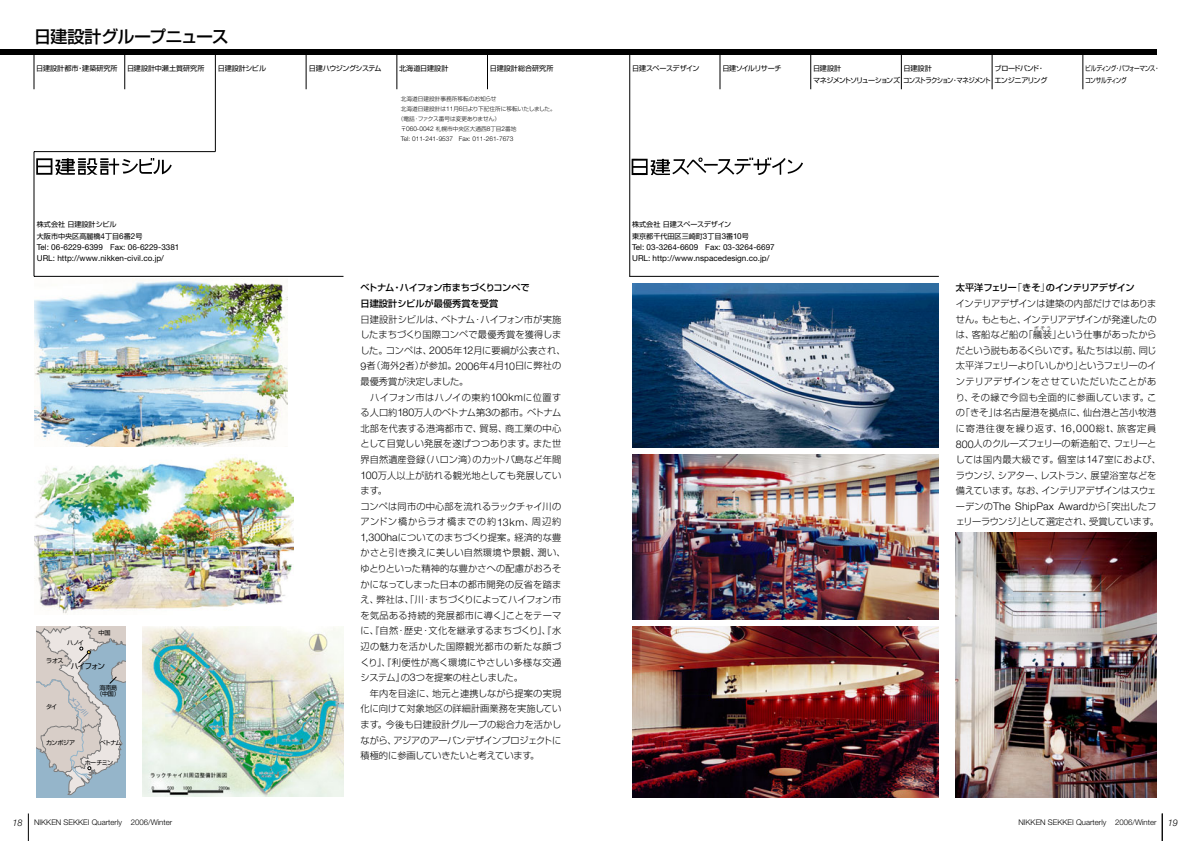
<style>
.page{position:relative;width:1190px;height:841px;background:#fff}
.page>*{position:absolute;margin:0;border:0;box-sizing:border-box;transform-origin:0 0}
.t1{font:500 17px "Shin Go";letter-spacing:-.03em;color:#000}
.t2{font:300 10.6px "Helvetica Neue";letter-spacing:.015em;color:#000}
.t3{font:300 9.2px/15.6px "Shin Go";letter-spacing:.005em;color:#000}
.t4{font:500 9.2px/15.6px "Shin Go";color:#000}
.t5{font:300 9.2px "Shin Go";letter-spacing:-.015em;color:#000}
.t6{font:8.1px/11.3px "Helvetica Neue";color:#000}
.t7{font:300 7.8px "Helvetica Neue";color:#000}
.t8{font:7.6px "Shin Go";letter-spacing:-.135em;color:#000}
.t9{font:7.1px/11.3px "Shin Go";color:#000}
.t10{font:7.1px/11.3px "Shin Go";letter-spacing:-.11em;color:#000}
.t11{font:7.1px/11.3px "Shin Go";letter-spacing:-.065em;color:#000;scale:.8 1}
.t12{font:7.1px/11.3px "Shin Go";letter-spacing:-.055em;color:#000}
.t13{font:7.1px "Shin Go";letter-spacing:-.025em;color:#000}
.t14{font:7.1px "Shin Go";letter-spacing:-.065em;color:#000}
.t15{font:7.1px "Shin Go";letter-spacing:-.07em;color:#000}
.t16{font:7.1px "Shin Go";letter-spacing:-.08em;color:#000}
.t17{font:300 6.5px "Helvetica Neue";color:#000}
.t18{font:6.1px/6.7px "Shin Go";letter-spacing:-.065em;color:#000;text-align:center}
.t19{font:6.1px "Shin Go";color:#6b92b6}
.t20{font:300 5.7px "Shin Go";color:#000}
.t21{font:300 4.6px "Shin Go";color:#000}
.s1{font-family:"Helvetica Neue";font-size:8.1px}
.s2{font-family:"Helvetica Neue";font-size:6.5px}
.s3{font-family:"Helvetica Neue";font-size:10.6px}
.s4{font-weight:500}
.s5{font-family:"Shin Go";font-size:9.2px}
.s6{font-style:italic;font-size:9.2px}
</style>
<div class="page">
<svg style="left:28px;top:814px;width:1px;height:27px"></svg>
<svg style="left:1162px;top:814px;width:1px;height:27px"></svg>
<hr style="left:34px;top:151px;width:181px;height:1px;background:#000">
<hr style="left:34px;top:276px;width:310px;height:1px;background:#000">
<hr style="left:34px;top:152px;width:1px;height:124px;background:#000">
<hr style="left:629px;top:276px;width:310px;height:1px;background:#000">
<img style="left:37px;top:159px;width:134px;height:16px">
<img style="left:632px;top:157px;width:171px;height:18px">
<img style="left:632px;top:283px;width:307px;height:165px">
<img style="left:34px;top:279px;width:254px;height:167px">
<img style="left:34px;top:457px;width:259px;height:157px">
<svg style="left:37px;top:626px;width:89px;height:169px;background:#c0c4c8"></svg>
<img style="left:143px;top:626px;width:201px;height:171px">
<img style="left:632px;top:455px;width:307px;height:164px">
<img style="left:632px;top:626px;width:307px;height:172px">
<img style="left:956px;top:533px;width:201px;height:265px">
<div style="left:0;top:50px;width:1157px;height:5px;background:#000"></div>
<hr style="left:1083px;top:50px;width:1px;height:39px;background:#000">
<hr style="left:992px;top:50px;width:1px;height:39px;background:#000">
<hr style="left:306px;top:50px;width:1px;height:39px;background:#000">
<hr style="left:215px;top:50px;width:1px;height:102px;background:#000">
<hr style="left:487px;top:50px;width:1px;height:39px;background:#000">
<hr style="left:34px;top:50px;width:1px;height:39px;background:#000">
<hr style="left:125px;top:50px;width:1px;height:39px;background:#000">
<hr style="left:811px;top:50px;width:1px;height:39px;background:#000">
<hr style="left:720px;top:51px;width:1px;height:38px;background:#000">
<hr style="left:901px;top:50px;width:1px;height:39px;background:#000">
<hr style="left:397px;top:50px;width:1px;height:39px;background:#000">
<hr style="left:630px;top:50px;width:1px;height:226px;background:#000">
<h1 class="t1" style="left:34px;top:30px;width:196px">日建設計グループニュース</h1>
<p class="t9" style="left:127px;top:64px;width:79px">日建設計中瀬土質研究所</p>
<p class="t13" style="left:218px;top:66px;width:50px">日建設計シビル</p>
<p class="t14" style="left:309px;top:66px;width:74px">日建ハウジングシステム</p>
<p class="t9" style="left:399px;top:64px;width:51px">北海道日建設計</p>
<p class="t9" style="left:490px;top:64px;width:65px">日建設計総合研究所</p>
<p class="t16" style="left:722px;top:66px;width:61px">日建ソイルリサーチ</p>
<p class="t10" style="left:813px;top:64px;width:179px">日建設計<br>マネジメントソリューションズコンストラクション・マネジメント</p>
<p class="t12" style="left:994px;top:64px;width:54px">ブロードバンド・エンジニアリング</p>
<p class="t11" style="left:1085px;top:64px;width:95px">ビルディング・パフォーマンス・コンサルティング</p>
<p class="t15" style="left:632px;top:66px;width:69px">日建スペースデザイン</p>
<p class="t9" style="left:36px;top:64px;width:83px">日建設計都市・建築研究所</p>
<p class="t13" style="left:904px;top:66px;width:30px">日建設計</p>
<p class="t9" style="left:37px;top:220px;width:107px">株式会社日建設計シビル<br>大阪市中央区高麗橋<span class="s1">4</span>丁目<span class="s1">6</span>番<span class="s1">2</span>号</p>
<p class="t6" style="left:37px;top:242px;width:144px">Tel: 06-6229-6399 Fax: 06-6229-3381<br>URL: http://www.nikken-civil.co.jp/</p>
<p class="t18" style="left:98px;top:630px;width:14px">中国</p>
<p class="t18" style="left:67px;top:640px;width:18px">ハノイ</p>
<p class="t8" style="left:71px;top:664px;width:36px">ハイフォン</p>
<p class="t18" style="left:46px;top:658px;width:19px">ラオス</p>
<p class="t19" style="left:73px;top:696px;width:25px;rotate:49deg">メコン川</p>
<p class="t18" style="left:46px;top:704px;width:13px">タイ</p>
<p class="t18" style="left:46px;top:740px;width:31px">カンボジア</p>
<p class="t18" style="left:96px;top:685px;width:25px">海南島（中国）</p>
<p class="t18" style="left:100px;top:740px;width:23px">ベトナム</p>
<p class="t18" style="left:85px;top:760px;width:30px">ホーチミン</p>
<p class="t20" style="left:401px;top:97px;width:103px">北海道日建設計事務所移転のお知らせ　</p>
<p class="t20" style="left:401px;top:107px;width:157px">北海道日建設計は<span class="s2">11</span>月<span class="s2">6</span>日より下記住所に移転いたしました。</p>
<p class="t20" style="left:398px;top:117px;width:104px">（電話・ファクス番号は変更ありません）</p>
<p class="t20" style="left:401px;top:127px;width:117px">〒<span class="s2">060-0042</span> 札幌市中央区大通西<span class="s2">8</span>丁目<span class="s2">2</span>番地</p>
<p class="t17" style="left:401px;top:136px;width:114px">Tel: 011-241-9537 Fax: 011-261-7673</p>
<p class="t4" style="left:361px;top:281px;width:171px">ベトナム・ハイフォン市まちづくりコンペで日建設計シビルが最優秀賞を受賞</p>
<p class="t3" style="left:361px;top:313px;width:207px">日建設計シビルは、ベトナム・ハイフォン市が実施したまちづくり国際コンペで最優秀賞を獲得しました。コンペは、<span class="s3">2005</span>年<span class="s3">12</span>月に要綱が公表され、<br><span class="s3">9</span>者（海外<span class="s3">2</span>者）が参加。<span class="s3">2006</span>年<span class="s3">4</span>月<span class="s3">10</span>日に弊社の最優秀賞が決定しました。</p>
<p class="t3" style="left:361px;top:391px;width:207px;text-indent:10px">ハイフォン市はハノイの東約<span class="s3">100km</span>に位置する人口約<span class="s3">180</span>万人のベトナム第<span class="s3">3</span>の都市。ベトナム北部を代表する港湾都市で、貿易、商工業の中心として目覚しい発展を遂げつつあります。また世界自然遺産登録（ハロン湾）のカットバ島など年間<br><span class="s3">100</span>万人以上が訪れる観光地としても発展しています。<br>コンペは同市の中心部を流れるラックチャイ川のアンドン橋からラオ橋までの約<span class="s3">13km</span>、周辺約<br><span class="s3">1,300ha</span>についてのまちづくり提案。経済的な豊かさと引き換えに美しい自然環境や景観、潤い、ゆとりといった精神的な豊かさへの配慮がおろそかになってしまった日本の都市開発の反省を踏まえ、弊社は、「川・まちづくりによってハイフォン市を気品ある持続的発展都市に導く」ことをテーマに、『自然・歴史・文化を継承するまちづくり』、『水辺の魅力を活かした国際観光都市の新たな顔づくり』、『利便性が高く環境にやさしい多様な交通システム』の<span class="s3">3</span>つを提案の柱としました。</p>
<p class="t3" style="left:361px;top:687px;width:202px;text-align:justify;text-indent:9px">年内を目途に、地元と連携しながら提案の実現化に向けて対象地区の詳細計画業務を実施しています。今後も日建設計グループの総合力を活かしながら、アジアのアーバンデザインプロジェクトに積極的に参画していきたいと考えています。</p>
<p class="t9" style="left:632px;top:220px;width:118px">株式会社日建スペースデザイン<br>東京都千代田区三崎町<span class="s1">3</span>丁目<span class="s1">3</span>番<span class="s1">10</span>号</p>
<p class="t6" style="left:632px;top:242px;width:144px">Tel: 03-3264-6609 Fax: 03-3264-6697<br>URL: http://www.nspacedesign.co.jp/</p>
<p class="t3" style="left:956px;top:281px;width:202px"><span class="s4">太平洋フェリー</span>「<span class="s4">きそ</span>」<span class="s4">のインテリアデザイン<br></span>インテリアデザインは建築の内部だけではありません。もともと、インテリアデザインが発達したのは、客船など船の「艤装」という仕事があったから</p>
<p class="t21" style="left:1034px;top:326px;width:19px">ぎそう</p>
<p class="t3" style="left:956px;top:344px;width:207px">だという説もあるくらいです。私たちは以前、同じ太平洋フェリーより「いしかり」というフェリーのインテリアデザインをさせていただいたことがあり、その縁で今回も全面的に参画しています。この「きそ」は名古屋港を拠点に、仙台港と苫小牧港に寄港往復を繰り返す、<span class="s3">16,000</span>総<span class="s3">t</span>、旅客定員<br><span class="s3">800</span>人のクルーズフェリーの新造船で、フェリーとしては国内最大級です。個室は<span class="s3">147</span>室におよび、ラウンジ、シアター、レストラン、展望浴室などを備えています。なお、インテリアデザインはスウェ</p>
<p class="t2" style="left:956px;top:502px;width:202px"><span class="s5">ーデンの</span>The ShipPax Award<span class="s5">から「突出したフ</span></p>
<p class="t5" style="left:956px;top:518px;width:205px">ェリーラウンジ」として選定され、受賞しています。</p>
<p class="t7" style="left:12px;top:819px;width:161px"><span class="s6">18</span> NIKKEN SEKKEI Quarterly 2006/Winter</p>
<p class="t7" style="left:1018px;top:819px;width:161px">NIKKEN SEKKEI Quarterly 2006/Winter <span class="s6">19</span></p>
</div>
